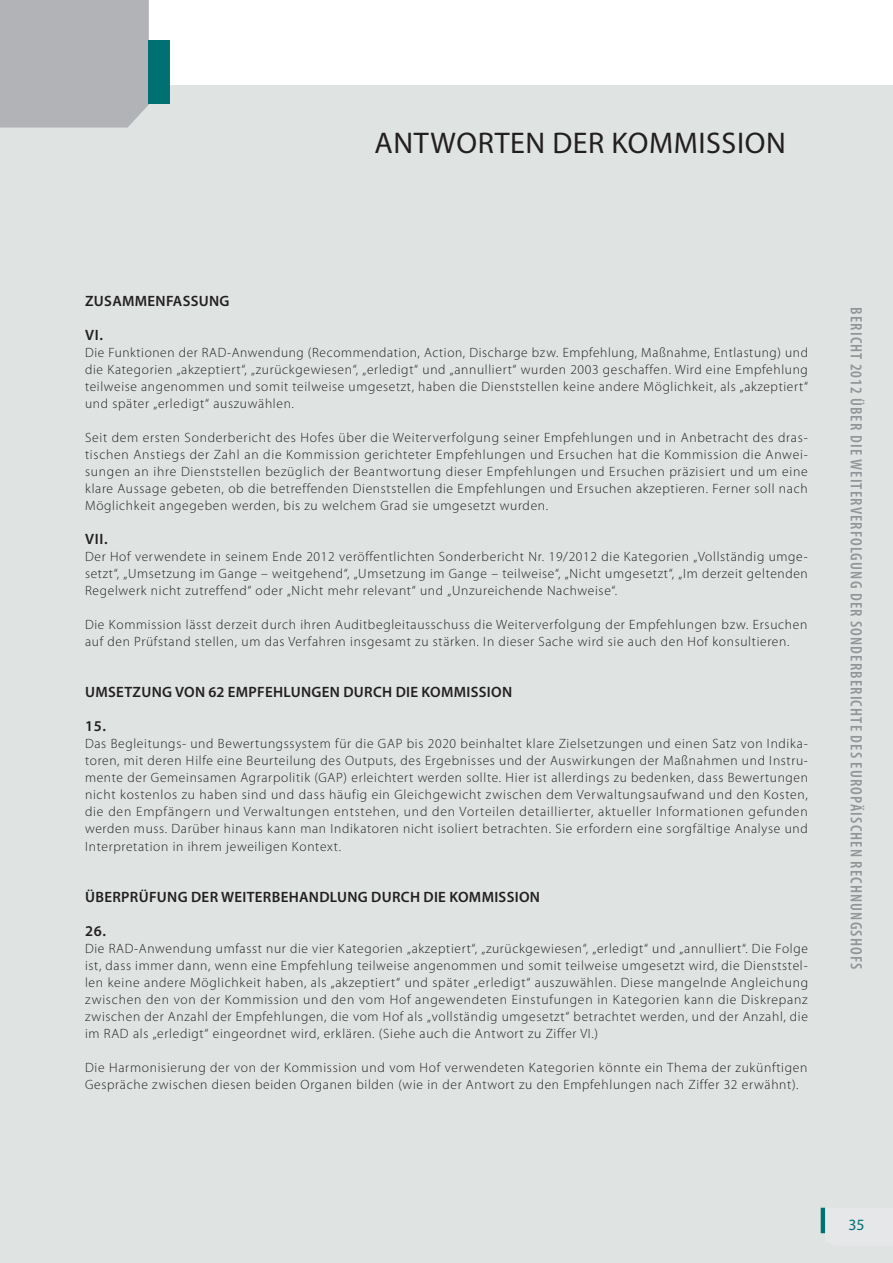
<style>
.page{position:relative;width:893px;height:1263px;background:#fff}
.page>*{position:absolute;margin:0;border:0;box-sizing:border-box;transform-origin:0 0}
.K_01_-_REP_TITRE_1{font:30px "Myriad Pro";letter-spacing:.02em;color:#231f20}
.t1{font:600 condensed 16.5px "Myriad Pro";letter-spacing:.07em;color:#939598}
.folio{font:15.75px "Myriad Pro";color:#017072}
.K_02_-_REP_TITRE_1_1{font:600 15px "Myriad Pro";letter-spacing:.02em;color:#231f20}
.K_03_-_REP_CHIFFRE{font:600 15px "Myriad Pro";letter-spacing:.05em;color:#231f20}
.K_04_-_REP_TEXTE_COU{font:300 13.5px/17px "Myriad Pro";letter-spacing:.05em;color:#231f20;text-align:justify}
</style>
<div class="page">
<div style="left:0;top:85px;width:893px;height:1178px;background:#dfe3e2"></div>
<div style="left:0;top:0;width:149px;height:128px;background:#b2b3b7"></div>
<div style="left:149px;top:40px;width:21px;height:64px;background:#017072"></div>
<hr style="left:821px;top:1208px;width:4px;height:25px;background:#017072">
<p class="K_01_-_REP_TITRE_1" style="left:374px;top:125px;width:413px">ANTWORTEN DER KOMMISSION</p>
<p class="K_02_-_REP_TITRE_1_1" style="left:85px;top:292px;width:146px">ZUSAMMENFASSUNG</p>
<p class="K_03_-_REP_CHIFFRE" style="left:85px;top:326px;width:20px">VI.</p>
<p class="K_04_-_REP_TEXTE_COU" style="left:85px;top:344px;width:724px">Die Funktionen der RAD‑Anwendung (Recommendation, Action, Discharge bzw. Empfehlung, Maßnahme, Entlastung) und die Kategorien „akzeptiert“, „zurückgewiesen“, „erledigt“ und „annulliert“ wurden 2003 geschaffen. Wird eine Empfehlung teilweise angenommen und somit teilweise umgesetzt, haben die Dienststellen keine andere Möglichkeit, als „akzeptiert“ und später „erledigt“ auszuwählen.</p>
<p class="K_04_-_REP_TEXTE_COU" style="left:85px;top:429px;width:724px">Seit dem ersten Sonderbericht des Hofes über die Weiterverfolgung seiner Empfehlungen und in Anbetracht des dras&shy;tischen Anstiegs der Zahl an die Kommission gerichteter Empfehlungen und Ersuchen hat die Kommission die Anwei&shy;sungen an ihre Dienststellen bezüglich der Beantwortung dieser Empfehlungen und Ersuchen präzisiert und um eine klare Aussage gebeten, ob die betreffenden Dienststellen die Empfehlungen und Ersuchen akzeptieren. Ferner soll nach Möglichkeit angegeben werden, bis zu welchem Grad sie umgesetzt wurden.</p>
<p class="K_03_-_REP_CHIFFRE" style="left:85px;top:530px;width:24px">VII.</p>
<p class="K_04_-_REP_TEXTE_COU" style="left:85px;top:549px;width:724px">Der Hof verwendete in seinem Ende 2012 veröffentlichten Sonderbericht Nr. 19/2012 die Kategorien „Vollständig umge&shy;setzt“, „Umsetzung im Gange – weitgehend“, „Umsetzung im Gange – teilweise“, „Nicht umgesetzt“, „Im derzeit geltenden Regelwerk nicht zutreffend“ oder „Nicht mehr relevant“ und „Unzureichende Nachweise“.</p>
<p class="K_04_-_REP_TEXTE_COU" style="left:85px;top:617px;width:724px">Die Kommission lässt derzeit durch ihren Auditbegleitausschuss die Weiterverfolgung der Empfehlungen bzw. Ersuchen auf den Prüfstand stellen, um das Verfahren insgesamt zu stärken. In dieser Sache wird sie auch den Hof konsultieren.</p>
<p class="K_02_-_REP_TITRE_1_1" style="left:85px;top:683px;width:428px">UMSETZUNG VON 62 EMPFEHLUNGEN DURCH DIE KOMMISSION</p>
<p class="K_03_-_REP_CHIFFRE" style="left:85px;top:717px;width:23px">15.</p>
<p class="K_04_-_REP_TEXTE_COU" style="left:85px;top:736px;width:724px">Das Begleitungs- und Bewertungssystem für die GAP bis 2020 beinhaltet klare Zielsetzungen und einen Satz von Indika&shy;toren, mit deren Hilfe eine Beurteilung des Outputs, des Ergebnisses und der Auswirkungen der Maßnahmen und Instru&shy;mente der Gemeinsamen Agrarpolitik (GAP) erleichtert werden sollte. Hier ist allerdings zu bedenken, dass Bewertungen nicht kostenlos zu haben sind und dass häufig ein Gleichgewicht zwischen dem Verwaltungsaufwand und den Kosten, die den Empfängern und Verwaltungen entstehen, und den Vorteilen detaillierter, aktueller Informationen gefunden werden muss. Darüber hinaus kann man Indikatoren nicht isoliert betrachten. Sie erfordern eine sorgfältige Analyse und Interpretation in ihrem jeweiligen Kontext.</p>
<p class="K_02_-_REP_TITRE_1_1" style="left:85px;top:887px;width:456px">ÜBERPRÜFUNG DER WEITERBEHANDLUNG DURCH DIE KOMMISSION</p>
<p class="K_03_-_REP_CHIFFRE" style="left:85px;top:921px;width:23px">26.</p>
<p class="K_04_-_REP_TEXTE_COU" style="left:85px;top:940px;width:725px">Die RAD‑Anwendung umfasst nur die vier Kategorien „akzeptiert“, „zurückgewiesen“, „erledigt“ und „annulliert“. Die Folge ist, dass immer dann, wenn eine Empfehlung teilweise angenommen und somit teilweise umgesetzt wird, die Dienststel&shy;len keine andere Möglichkeit haben, als „akzeptiert“ und später „erledigt“ auszuwählen. Diese mangelnde Angleichung zwischen den von der Kommission und den vom Hof angewendeten Einstufungen in Kategorien kann die Diskrepanz zwischen der Anzahl der Empfehlungen, die vom Hof als „vollständig umgesetzt“ betrachtet werden, und der Anzahl, die im RAD als „erledigt“ eingeordnet wird, erklären. (Siehe auch die Antwort zu Ziffer VI.)</p>
<p class="K_04_-_REP_TEXTE_COU" style="left:85px;top:1059px;width:724px">Die Harmonisierung der von der Kommission und vom Hof verwendeten Kategorien könnte ein Thema der zukünftigen<br>Gespräche zwischen diesen beiden Organen bilden (wie in der Antwort zu den Empfehlungen nach Ziffer 32 erwähnt).</p>
<p class="t1" style="left:865px;top:307px;width:664px;rotate:90deg">BERICHT 2012 ÜBER DIE WEITERVERFOLGUNG DER SONDERBERICHTE DES EUROPÄISCHEN RECHNUNGSHOFS</p>
<p class="folio" style="left:848px;top:1214px;width:18px">35</p>
</div>
